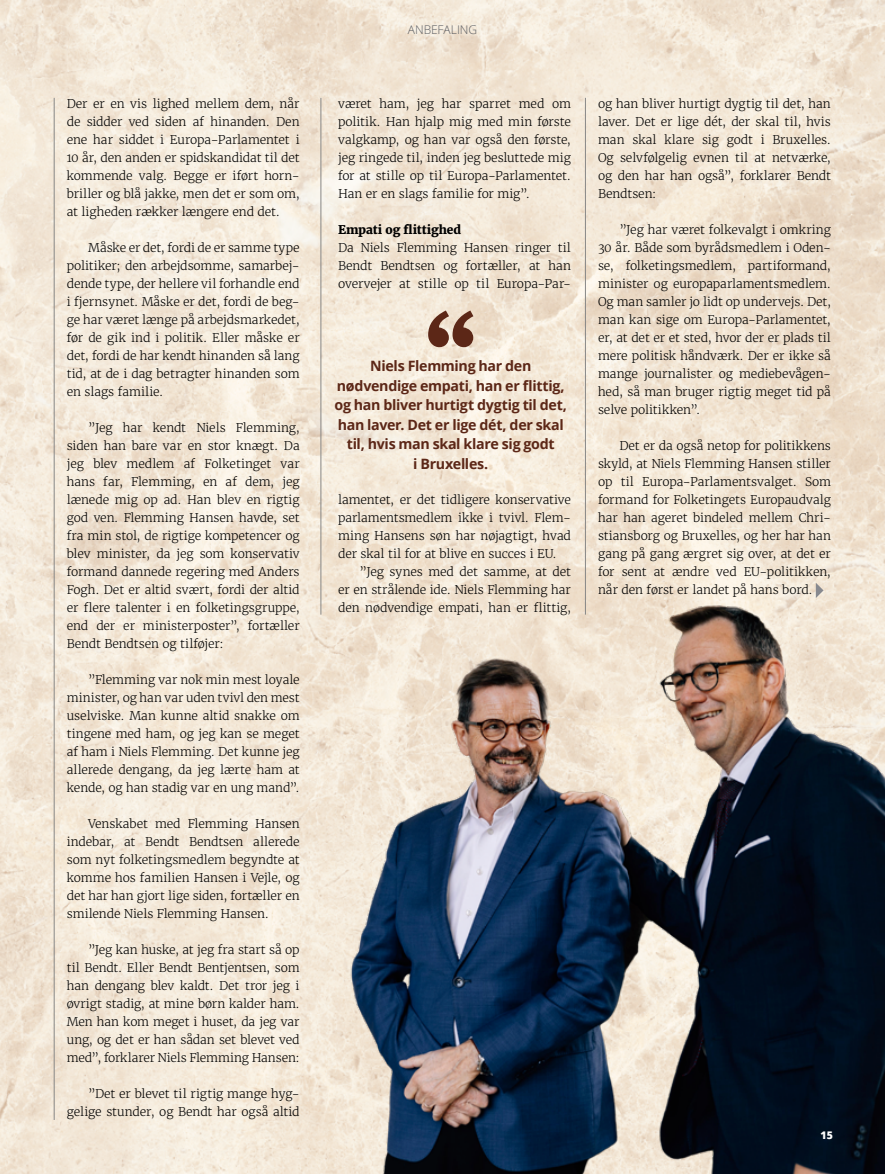
<style>
.page{position:relative;width:885px;height:1174px;background:#fff}
.page>*{position:absolute;margin:0;border:0;box-sizing:border-box;transform-origin:0 0}
.t1{font:700 14.25px/19.5px "Open Sans";letter-spacing:-.02em;color:#5c2717;text-align:center}
.t2{font:300 12px/18px "Merriweather";letter-spacing:-.01em;color:#000;text-align:justify}
.t3{font:800 12px "Merriweather";letter-spacing:-.015em;color:#000}
.t4{font:300 12px "Open Sans";letter-spacing:-.005em;color:#5b5d62}
.t5{font:800 10.5px "Open Sans";color:#fff}
</style>
<div class="page">
<img style="left:0;top:0;width:884px;height:1174px">
<hr style="left:54px;top:98px;width:1px;height:1022px;background:#878786">
<hr style="left:585px;top:98px;width:1px;height:516px;background:#878786">
<hr style="left:320px;top:98px;width:1px;height:516px;background:#878786">
<img style="left:254px;top:596px;width:630px;height:578px">
<svg style="left:428px;top:310px;width:45px;height:37px;background:#9b7766"></svg>
<svg style="left:815px;top:583px;width:8px;height:15px"></svg>
<p class="t2" style="left:67px;top:95px;width:234px">Der er en vis lighed mellem dem, når de sidder ved siden af hinanden. Den ene har siddet i Europa-Parlamentet i 10 år, den anden er spidskandidat til det kommende valg. Begge er iført horn&shy;briller og blå jakke, men det er som om, at ligheden rækker længere end det.</p>
<p class="t2" style="left:67px;top:239px;width:234px;text-indent:21px">Måske er det, fordi de er samme type politiker; den arbejdsomme, samarbej&shy;dende type, der hellere vil forhandle end i fjernsynet. Måske er det, fordi de beg&shy;ge har været længe på arbejdsmarkedet, før de gik ind i politik. Eller måske er det, fordi de har kendt hinanden så lang tid, at de i dag betragter hinanden som en slags familie.</p>
<p class="t2" style="left:67px;top:419px;width:234px;text-indent:21px">”Jeg har kendt Niels Flemming, siden han bare var en stor knægt. Da jeg blev medlem af Folketinget var hans far, Flemming, en af dem, jeg lænede mig op ad. Han blev en rigtig god ven. Flemming Hansen havde, set fra min stol, de rigtige kompetencer og blev minister, da jeg som konservativ formand dannede regering med Anders Fogh. Det er altid svært, fordi der altid er flere talenter i en folketingsgruppe, end der er ministerposter”, fortæller Bendt Bendtsen og tilføjer:</p>
<p class="t2" style="left:67px;top:671px;width:234px;text-indent:21px">”Flemming var nok min mest loyale minister, og han var uden tvivl den mest uselviske. Man kunne altid snakke om tingene med ham, og jeg kan se meget af ham i Niels Flemming. Det kunne jeg allerede dengang, da jeg lærte ham at kende, og han stadig var en ung mand”.</p>
<p class="t2" style="left:67px;top:815px;width:234px;text-indent:21px">Venskabet med Flemming Hansen indebar, at Bendt Bendtsen allerede som nyt folketingsmedlem begyndte at komme hos familien Hansen i Vejle, og det har han gjort lige siden, fortæller en smilende Niels Flemming Hansen.</p>
<p class="t2" style="left:67px;top:941px;width:234px;text-indent:21px">”Jeg kan huske, at jeg fra start så op til Bendt. Eller Bendt Bentjentsen, som han dengang blev kaldt. Det tror jeg i øvrigt stadig, at mine børn kalder ham.<br>Men han kom meget i huset, da jeg var ung, og det er han sådan set blevet ved med”, forklarer Niels Flemming Hansen:</p>
<p class="t2" style="left:67px;top:1085px;width:234px;text-align:right">”Det er blevet til rigtig mange hyg&shy;gelige stunder, og Bendt har også altid</p>
<p class="t4" style="left:407px;top:21px;width:71px">ANBEFALING</p>
<p class="t2" style="left:338px;top:95px;width:234px">været ham, jeg har sparret med om politik. Han hjalp mig med min første valgkamp, og han var også den første, jeg ringede til, inden jeg besluttede mig for at stille op til Europa-Parlamentet.<br>Han er en slags familie for mig”.</p>
<p class="t3" style="left:338px;top:222px;width:125px">Empati og flittighed</p>
<p class="t2" style="left:338px;top:239px;width:234px">Da Niels Flemming Hansen ringer til Bendt Bendtsen og fortæller, at han overvejer at stille op til Europa-Par-</p>
<p class="t1" style="left:334px;top:356px;width:234px">Niels Flemming har den nødvendige empati, han er flittig, og han bliver hurtigt dygtig til det, han laver. Det er lige dét, der skal til, hvis man skal klare sig godt<br>i Bruxelles.</p>
<p class="t2" style="left:338px;top:491px;width:234px">lamentet, er det tidligere konservative parlamentsmedlem ikke i tvivl. Flem&shy;ming Hansens søn har nøjagtigt, hvad der skal til for at blive en succes i EU.</p>
<p class="t2" style="left:338px;top:563px;width:234px;text-indent:21px">”Jeg synes med det samme, at det er en strålende ide. Niels Flemming har den nødvendige empati, han er flittig,</p>
<p class="t2" style="left:598px;top:95px;width:234px">og han bliver hurtigt dygtig til det, han laver. Det er lige dét, der skal til, hvis man skal klare sig godt i Bruxelles.<br>Og selvfølgelig evnen til at netværke, og den har han også”, forklarer Bendt Bendtsen:</p>
<p class="t2" style="left:598px;top:221px;width:234px;text-indent:21px">”Jeg har været folkevalgt i omkring 30 år. Både som byrådsmedlem i Oden&shy;se, folketingsmedlem, partiformand, minister og europaparlamentsmedlem.<br>Og man samler jo lidt op undervejs. Det, man kan sige om Europa-Parlamentet, er, at det er et sted, hvor der er plads til mere politisk håndværk. Der er ikke så mange journalister og mediebevågen&shy;hed, så man bruger rigtig meget tid på selve politikken”.</p>
<p class="t2" style="left:598px;top:437px;width:234px;text-indent:21px">Det er da også netop for politikkens skyld, at Niels Flemming Hansen stiller op til Europa-Parlamentsvalget. Som formand for Folketingets Europaudvalg har han ageret bindeled mellem Chri&shy;stiansborg og Bruxelles, og her har han gang på gang ærgret sig over, at det er for sent at ændre ved EU-politikken, når den først er landet på hans bord.</p>
<p class="t5" style="left:820px;top:1127px;width:14px">15</p>
</div>
